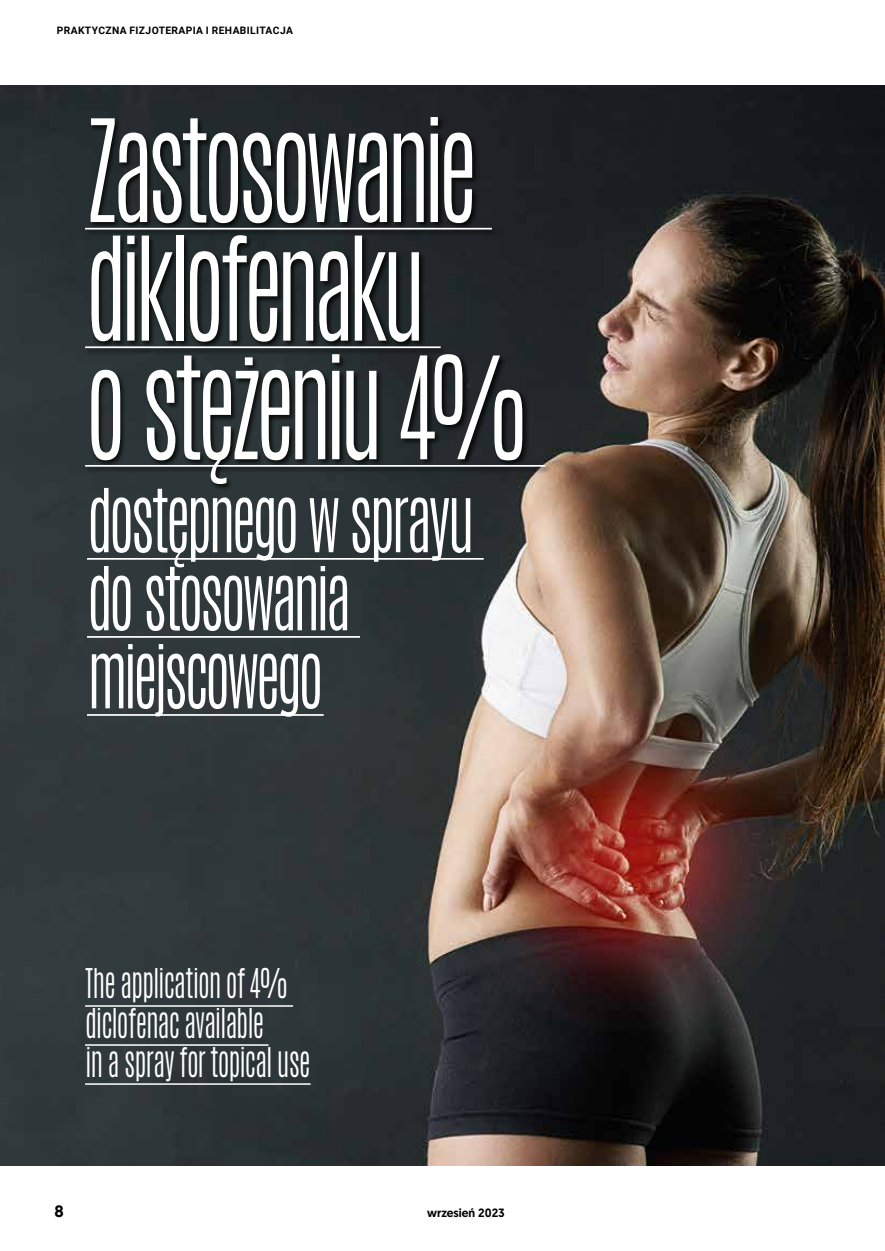
<style>
.page{position:relative;width:885px;height:1251px;background:#fff}
.page>*{position:absolute;margin:0;border:0;box-sizing:border-box;transform-origin:0 0}
.t1{font:300 120.6px/118.5px "Antonio";letter-spacing:-.075em;color:#fff;scale:.83 1}
.t2{font:300 73.8px/78px "Antonio";letter-spacing:-.065em;color:#fff;scale:.83 1}
.t3{font:300 34.2px/39px "Antonio";letter-spacing:-.04em;color:#fff;scale:.83 1}
.t4{font:500 16.5px "Geomanist";color:#000}
.t5{font:500 12px "Geomanist";color:#000}
.t6{font:700 10.2px "Roboto";letter-spacing:.035em;color:#000}
</style>
<div class="page">
<img style="left:0;top:85px;width:884px;height:1080px">
<div style="left:83px;top:115px;width:469px;height:376px;background:#000;opacity:.81"></div>
<hr style="left:85px;top:228px;width:407px;height:1px;background:#fff">
<hr style="left:85px;top:346px;width:355px;height:2px;background:#fff">
<hr style="left:85px;top:465px;width:460px;height:1px;background:#fff">
<hr style="left:85px;top:1005px;width:208px;height:1px;background:#fff">
<hr style="left:85px;top:1044px;width:183px;height:1px;background:#fff">
<hr style="left:85px;top:1083px;width:225px;height:1px;background:#fff">
<hr style="left:87px;top:558px;width:396px;height:1px;background:#fff">
<hr style="left:87px;top:636px;width:273px;height:1px;background:#fff">
<hr style="left:87px;top:714px;width:236px;height:1px;background:#fff">
<p class="t6" style="left:57px;top:23px;width:237px">PRAKTYCZNA FIZJOTERAPIA I REHABILITACJA</p>
<h1 class="t1" style="left:85px;top:112px;width:539px">Zastosowanie diklofenaku<br>o stężeniu 4%</h1>
<h2 class="t2" style="left:87px;top:482px;width:469px">dostępnego w sprayu do stosowania miejscowego</h2>
<p class="t3" style="left:85px;top:964px;width:273px">The application of 4% diclofenac available<br>in a spray for topical use</p>
<p class="t4" style="left:54px;top:1199px;width:11px">8</p>
<p class="t5" style="left:427px;top:1204px;width:79px">wrzesień 2023</p>
</div>
